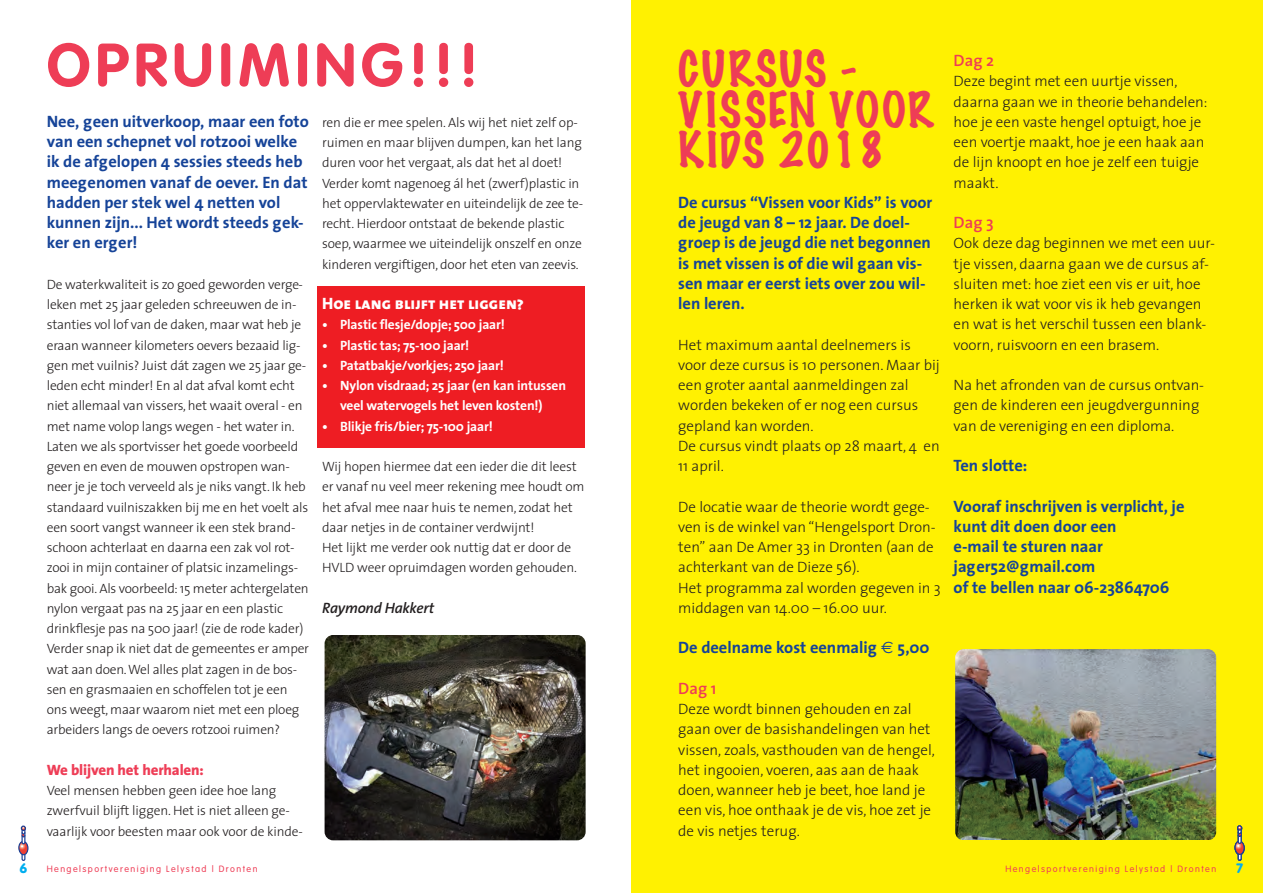
<style>
.page{position:relative;width:1263px;height:893px;background:#fff}
.page>*{position:absolute;margin:0;border:0;box-sizing:border-box;transform-origin:0 0}
.t1{font:700 60px "VAG Rounded";letter-spacing:.085em;color:#ee3d56}
.t2{font:100 45px/40.5px "Marker Felt";letter-spacing:.03em;color:#ee3d56}
.t3{font:700 16.5px/20.2px "Thesis Sans";color:#154398}
.t4{font:16.5px "The Sans Extra Bold Caps";color:#fff}
.t5{font:600 16.5px "The Sans";color:#ee3d56}
.t6{font:300 15px/20.2px "The Sans";color:#231f20}
.t7{font:800 15px "The Sans";letter-spacing:-.01em;color:#ee3d56}
.t8{font:italic 600 15px "The Sans";letter-spacing:-.015em;color:#231f20}
.t9{font:300 13.5px/20.2px "The Sans";letter-spacing:-.015em;color:#231f20}
.t10{font:700 13.5px/20.2px "The Sans";letter-spacing:-.01em;color:#fff;text-align:center}
.t11{font:900 13.5px "VAG Rounded";color:#00aeef}
.t12{font:300 9px "VAG Rounded";letter-spacing:.16em;color:#ee3d56}
.s1{font-family:"Euro Sans";font-weight:400}
</style>
<div class="page">
<div style="left:317px;top:286px;width:268px;height:161px;background:#ee1d23"></div>
<div style="left:632px;top:0;width:631px;height:893px;background:#fff101"></div>
<div style="left:1234px;top:841px;width:11px;height:14px;border:1px solid #1b3f94;border-radius:50%"></div>
<div style="left:22px;top:845px;width:3px;height:16px;border:1px solid #1b3f94"></div>
<svg style="left:19px;top:841px;width:9px;height:14px"></svg>
<div style="left:18px;top:841px;width:11px;height:14px;border:1px solid #1b3f94;border-radius:50%"></div>
<div style="left:22px;top:828px;width:3px;height:16px;border:1px solid #1b3f94"></div>
<svg style="left:21px;top:825px;width:5px;height:13px"></svg>
<img style="left:325px;top:635px;width:261px;height:205px;border-radius:9px">
<img style="left:955px;top:649px;width:261px;height:190px;border-radius:9px">
<div style="left:1238px;top:844px;width:4px;height:17px;border:1px solid #1b3f94"></div>
<div style="left:1234px;top:840px;width:11px;height:15px;border:1px solid #1b3f94;border-radius:50%"></div>
<svg style="left:1235px;top:825px;width:9px;height:29px"></svg>
<h1 class="t1" style="left:47px;top:40px;width:433px">OPRUIMING!!!</h1>
<p class="t3" style="left:47px;top:113px;width:264px">Nee, geen uitverkoop, maar een foto van een schepnet vol rotzooi welke ik de afgelopen 4 sessies steeds heb meegenomen vanaf de oever. En dat hadden per stek wel 4 netten vol kunnen zijn... Het wordt steeds gek&shy;ker en erger!</p>
<p class="t9" style="left:47px;top:275px;width:264px">De waterkwaliteit is zo goed geworden verge&shy;leken met 25 jaar geleden schreeuwen de in&shy;stanties vol lof van de daken, maar wat heb je eraan wanneer kilometers oevers bezaaid lig&shy;gen met vuilnis? Juist dát zagen we 25 jaar ge&shy;leden echt minder! En al dat afval komt echt niet allemaal van vissers, het waait overal - en met name volop langs wegen - het water in.<br>Laten we als sportvisser het goede voorbeeld geven en even de mouwen opstropen wan&shy;neer je je toch verveeld als je niks vangt. Ik heb standaard vuilniszakken bij me en het voelt als een soort vangst wanneer ik een stek brand&shy;schoon achterlaat en daarna een zak vol rot&shy;zooi in mijn container of platsic inzamelings&shy;bak gooi. Als voorbeeld: 15 meter achtergelaten nylon vergaat pas na 25 jaar en een plastic drinkflesje pas na 500 jaar! (zie de rode kader)<br>Verder snap ik niet dat de gemeentes er amper wat aan doen. Wel alles plat zagen in de bos&shy;sen en grasmaaien en schoffelen tot je een ons weegt, maar waarom niet met een ploeg arbeiders langs de oevers rotzooi ruimen?</p>
<p class="t7" style="left:47px;top:764px;width:159px">We blijven het herhalen:</p>
<p class="t9" style="left:47px;top:782px;width:258px">Veel mensen hebben geen idee hoe lang zwerfvuil blijft liggen. Het is niet alleen ge&shy;vaarlijk voor beesten maar ook voor de kinde-</p>
<p class="t11" style="left:20px;top:863px;width:9px">6</p>
<p class="t12" style="left:47px;top:865px;width:212px">Hengelsportvereniging Lelystad | Dronten</p>
<p class="t9" style="left:322px;top:113px;width:263px">ren die er mee spelen. Als wij het niet zelf op&shy;ruimen en maar blijven dumpen, kan het lang duren voor het vergaat, als dat het al doet!<br>Verder komt nagenoeg ál het (zwerf)plastic in het oppervlaktewater en uiteindelijk de zee te&shy;recht. Hierdoor ontstaat de bekende plastic soep, waarmee we uiteindelijk onszelf en onze kinderen vergiftigen, door het eten van zeevis.</p>
<p class="t4" style="left:322px;top:298px;width:203px">Hoe lang blijft het liggen?</p>
<p class="t10" style="left:322px;top:316px;width:184px">• Plastic flesje/dopje; 500 jaar!</p>
<p class="t10" style="left:322px;top:336px;width:149px">• Plastic tas; 75-100 jaar!</p>
<p class="t10" style="left:322px;top:356px;width:183px">• Patatbakje/vorkjes; 250 jaar!</p>
<p class="t10" style="left:322px;top:377px;width:245px">• Nylon visdraad; 25 jaar (en kan intussen veel watervogels het leven kosten!)</p>
<p class="t10" style="left:322px;top:417px;width:172px">• Blikje fris/bier; 75-100 jaar!</p>
<p class="t9" style="left:322px;top:458px;width:264px">Wij hopen hiermee dat een ieder die dit leest er vanaf nu veel meer rekening mee houdt om het afval mee naar huis te nemen, zodat het daar netjes in de container verdwijnt!<br>Het lijkt me verder ook nuttig dat er door de HVLD weer opruimdagen worden gehouden.</p>
<p class="t8" style="left:322px;top:602px;width:114px">Raymond Hakkert</p>
<h2 class="t2" style="left:678px;top:48px;width:256px">CURSUS -<br>VISSEN VOOR<br>KIDS 2018</h2>
<p class="t3" style="left:678px;top:194px;width:256px">De cursus “Vissen voor Kids” is voor de jeugd van 8 – 12 jaar. De doel&shy;groep is de jeugd die net begonnen is met vissen is of die wil gaan vis&shy;sen maar er eerst iets over zou wil&shy;len leren.</p>
<p class="t6" style="left:678px;top:336px;width:263px">Het maximum aantal deelnemers is voor deze cursus is 10 personen. Maar bij een groter aantal aanmeldingen zal worden bekeken of er nog een cursus gepland kan worden.<br>De cursus vindt plaats op 28 maart, 4 en<br>11 april.</p>
<p class="t6" style="left:678px;top:498px;width:264px">De locatie waar de theorie wordt gege&shy;ven is de winkel van “Hengelsport Dron&shy;ten” aan De Amer 33 in Dronten (aan de achterkant van de Dieze 56).<br>Het programma zal worden gegeven in 3 middagen van 14.00 – 16.00 uur.</p>
<p class="t3" style="left:678px;top:639px;width:253px">De deelname kost eenmalig <span class="s1">€</span> 5,00</p>
<p class="t5" style="left:678px;top:682px;width:40px">Dag 1</p>
<p class="t6" style="left:678px;top:700px;width:258px">Deze wordt binnen gehouden en zal gaan over de basishandelingen van het vissen, zoals, vasthouden van de hengel, het ingooien, voeren, aas aan de haak doen, wanneer heb je beet, hoe land je een vis, hoe onthaak je de vis, hoe zet je de vis netjes terug.</p>
<p class="t5" style="left:954px;top:54px;width:42px">Dag 2</p>
<p class="t6" style="left:954px;top:73px;width:255px">Deze begint met een uurtje vissen, daarna gaan we in theorie behandelen: hoe je een vaste hengel optuigt, hoe je een voertje maakt, hoe je een haak aan de lijn knoopt en hoe je zelf een tuigje maakt.</p>
<p class="t5" style="left:954px;top:216px;width:42px">Dag 3</p>
<p class="t6" style="left:954px;top:235px;width:263px">Ook deze dag beginnen we met een uur&shy;tje vissen, daarna gaan we de cursus af&shy;sluiten met: hoe ziet een vis er uit, hoe herken ik wat voor vis ik heb gevangen en wat is het verschil tussen een blank&shy;voorn, ruisvoorn en een brasem.</p>
<p class="t6" style="left:954px;top:376px;width:252px">Na het afronden van de cursus ontvan&shy;gen de kinderen een jeugdvergunning van de vereniging en een diploma.</p>
<p class="t3" style="left:954px;top:457px;width:75px">Ten slotte:</p>
<p class="t3" style="left:954px;top:497px;width:232px">Vooraf inschrijven is verplicht, je kunt dit doen door een<br>e-mail te sturen naar jager52@gmail.com<br>of te bellen naar 06-23864706</p>
<p class="t12" style="left:1005px;top:865px;width:212px">Hengelsportvereniging Lelystad | Dronten</p>
<p class="t11" style="left:1236px;top:863px;width:8px">7</p>
</div>
